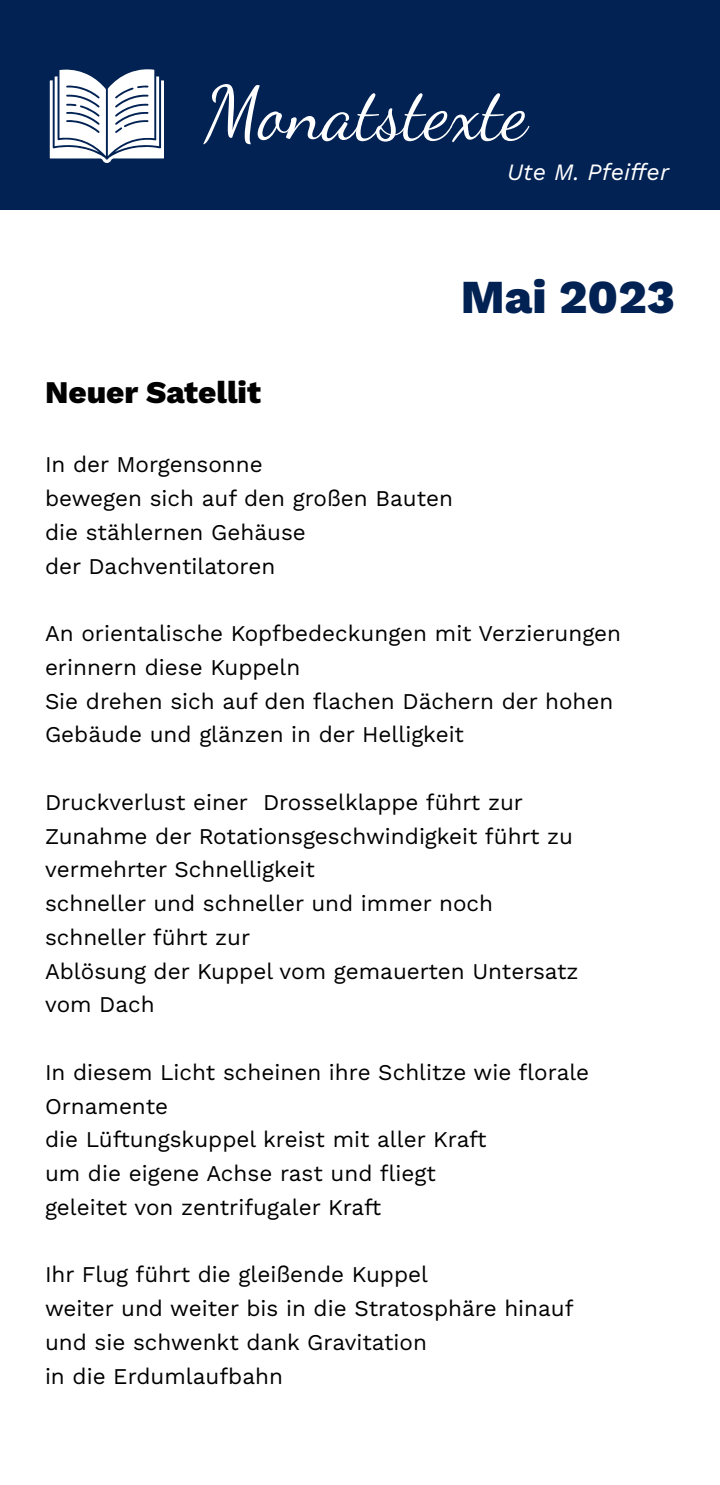
<style>
.page{position:relative;width:720px;height:1485px;background:#fff}
.page>*{position:absolute;margin:0;border:0;box-sizing:border-box;transform-origin:0 0}
.t1{font:74.7px "Dancing Script OT";color:#fff}
.t2{font:800 47.25px "Work Sans";color:#022254}
.t3{font:800 31.5px "Work Sans";color:#000}
.t4{font:italic 23.4px "Work Sans";color:#fff}
.t5{font:22.5px "Work Sans";color:#000}
</style>
<div class="page">
<div style="left:0;top:0;width:720px;height:209px;background:#022254"></div>
<svg style="left:50px;top:69px;width:114px;height:94px"></svg>
<p class="t1" style="left:204px;top:69px;width:326px">Monatstexte</p>
<p class="t4" style="left:507px;top:154px;width:163px">Ute M. Pfeiffer</p>
<p class="t2" style="left:461px;top:261px;width:216px">Mai 2023</p>
<p class="t3" style="left:45px;top:368px;width:217px">Neuer Satellit</p>
<p class="t5" style="left:45px;top:448px;width:219px">In der Morgensonne</p>
<p class="t5" style="left:45px;top:481px;width:410px">bewegen sich auf den großen Bauten</p>
<p class="t5" style="left:45px;top:515px;width:262px">die stählernen Gehäuse</p>
<p class="t5" style="left:45px;top:549px;width:232px">der Dachventilatoren</p>
<p class="t5" style="left:45px;top:616px;width:578px">An orientalische Kopfbedeckungen mit Verzierungen</p>
<p class="t5" style="left:45px;top:650px;width:257px">erinnern diese Kuppeln</p>
<p class="t5" style="left:45px;top:684px;width:570px">Sie drehen sich auf den flachen Dächern der hohen</p>
<p class="t5" style="left:45px;top:718px;width:421px">Gebäude und glänzen in der Helligkeit</p>
<p class="t5" style="left:45px;top:785px;width:480px">Druckverlust einer Drosselklappe führt zur</p>
<p class="t5" style="left:45px;top:819px;width:530px">Zunahme der Rotationsgeschwindigkeit führt zu</p>
<p class="t5" style="left:45px;top:853px;width:271px">vermehrter Schnelligkeit</p>
<p class="t5" style="left:45px;top:886px;width:450px">schneller und schneller und immer noch</p>
<p class="t5" style="left:45px;top:920px;width:207px">schneller führt zur</p>
<p class="t5" style="left:45px;top:954px;width:535px">Ablösung der Kuppel vom gemauerten Untersatz</p>
<p class="t5" style="left:45px;top:988px;width:111px">vom Dach</p>
<p class="t5" style="left:45px;top:1055px;width:546px">In diesem Licht scheinen ihre Schlitze wie florale</p>
<p class="t5" style="left:45px;top:1089px;width:125px">Ornamente</p>
<p class="t5" style="left:45px;top:1123px;width:443px">die Lüftungskuppel kreist mit aller Kraft</p>
<p class="t5" style="left:45px;top:1156px;width:392px">um die eigene Achse rast und fliegt</p>
<p class="t5" style="left:45px;top:1190px;width:338px">geleitet von zentrifugaler Kraft</p>
<p class="t5" style="left:45px;top:1258px;width:385px">Ihr Flug führt die gleißende Kuppel</p>
<p class="t5" style="left:45px;top:1291px;width:530px">weiter und weiter bis in die Stratosphäre hinauf</p>
<p class="t5" style="left:45px;top:1325px;width:383px">und sie schwenkt dank Gravitation</p>
<p class="t5" style="left:45px;top:1359px;width:239px">in die Erdumlaufbahn</p>
</div>
